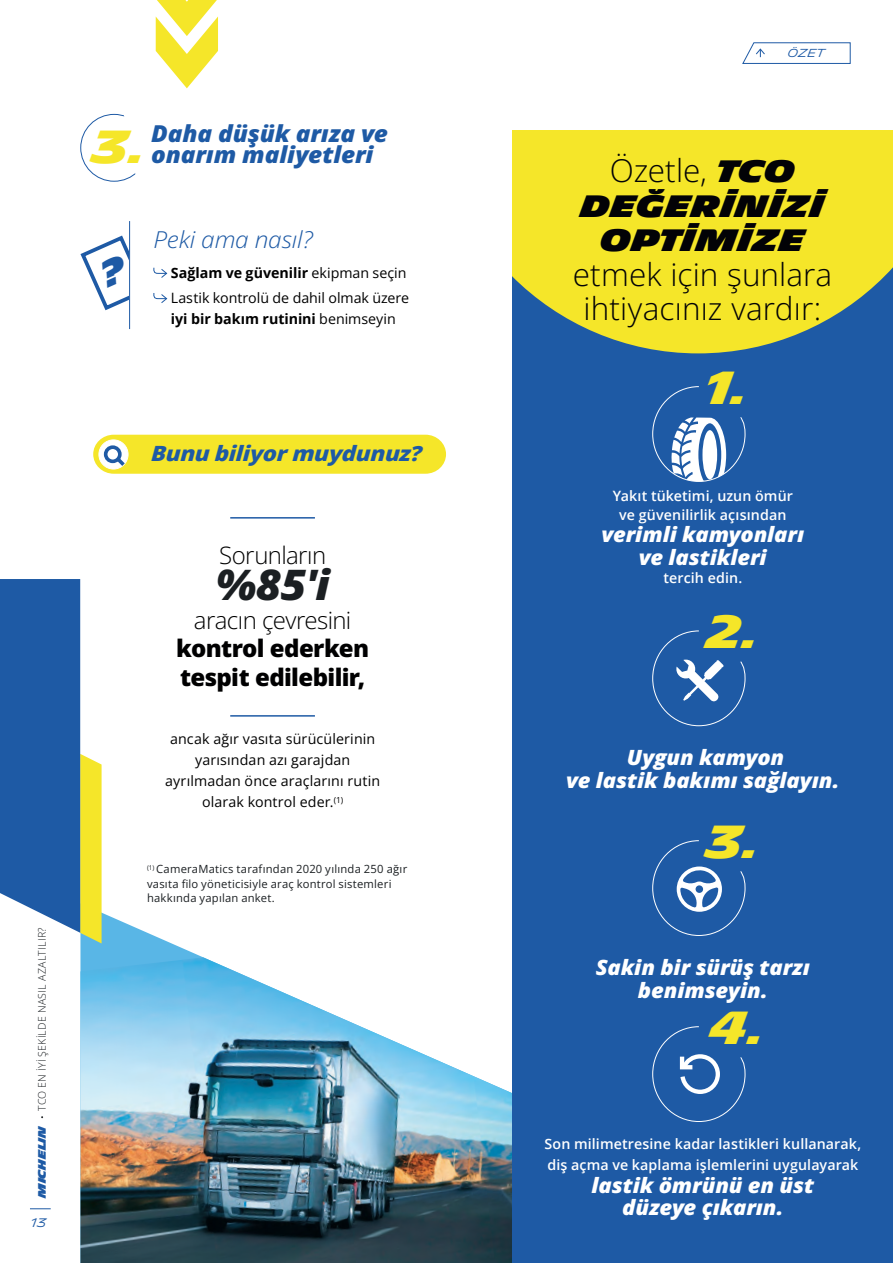
<style>
.page{position:relative;width:893px;height:1263px;background:#fff}
.page>*{position:absolute;margin:0;border:0;box-sizing:border-box;transform-origin:0 0}
.t1{font:700 45px "Michelin";color:#f5e629}
.t2{font:italic 42px "Open Sans";color:#1b1f22;scale:1.05 1}
.t3{font:31.5px/34.5px "Open Sans";letter-spacing:.005em;color:#020206;text-align:center}
.t4{font:900 30px/34.5px "Michelin";letter-spacing:.01em;color:#020206;text-align:center}
.t5{font:24px/28.8px "Open Sans";letter-spacing:-.025em;color:#000001;text-align:center}
.t6{font:italic 23.25px "Open Sans";letter-spacing:-.005em;color:#1e5aa5;scale:1.05 1}
.t7{font:italic 21px/22.5px "Open Sans";letter-spacing:-.005em;color:#fff;text-align:center;scale:1.05 1}
.t8{font:italic 800 21px "Open Sans";color:#1e5aa5;scale:1.05 1}
.t9{font:14.25px/21px "Open Sans";letter-spacing:.005em;color:#000001}
.t10{font:600 14.25px/18.6px "Open Sans";letter-spacing:.005em;color:#fff;text-align:center}
.t11{font:700 14.25px "Open Sans";letter-spacing:-.005em;color:#000001}
.t12{font:300 12px "Michelin";color:#1e5aa5}
.t13{font:11.25px/14.2px "Open Sans";letter-spacing:.02em;color:#1b1f22}
.t14{font:300 11.25px "Michelin";color:#1e5aa5;scale:1.05 1}
.t15{font:10.5px "Open Sans";letter-spacing:.025em;color:#1b1f22}
.t16{font:900 10.5px "Michelin";color:#1e5aa5}
.s1{font-family:"Michelin";font-weight:700;font-style:normal;font-size:45px;color:#f5e629}
.s2{font-weight:700}
.s3{font-weight:400}
.s4{font-family:"Michelin";font-weight:900;font-size:30px}
</style>
<div class="page">
<svg style="left:80px;top:913px;width:122px;height:44px;fill:#59b6e6"></svg>
<img style="left:80px;top:957px;width:432px;height:306px">
<svg style="left:156px;top:0;width:62px;height:88px"></svg>
<svg style="left:0;top:579px;width:102px;height:364px"></svg>
<div style="left:513px;top:130px;width:380px;height:1133px;background:#1e5aa5"></div>
<svg style="left:513px;top:130px;width:380px;height:223px;background:#dcd637"></svg>
<svg style="left:652px;top:386px;width:94px;height:96px"></svg>
<svg style="left:652px;top:630px;width:94px;height:96px"></svg>
<svg style="left:652px;top:840px;width:94px;height:96px"></svg>
<svg style="left:652px;top:1026px;width:94px;height:96px"></svg>
<svg style="left:93px;top:435px;width:353px;height:39px;background:#f2e539"></svg>
<svg style="left:30px;top:1208px;width:21px;height:1px"></svg>
<hr style="left:230px;top:715px;width:85px;height:2px;background:#1e5aa5">
<hr style="left:230px;top:517px;width:85px;height:2px;background:#1e5aa5">
<svg style="left:742px;top:42px;width:109px;height:22px"></svg>
<hr style="left:129px;top:221px;width:1px;height:108px;background:#1e5aa5">
<svg style="left:80px;top:233px;width:87px;height:80px"></svg>
<h3 class="t6" style="left:151px;top:118px;width:227px">Daha düşük arıza ve</h3>
<h3 class="t6" style="left:92px;top:139px;width:269px"><span class="s1">3.</span> onarım maliyetleri</h3>
<h3 class="t6" style="left:154px;top:223px;width:153px">Peki ama nasıl?</h3>
<p class="t9" style="left:171px;top:260px;width:240px;line-height:25.2px"><span class="s2">Sağlam ve güvenilir</span> ekipman seçin<br>Lastik kontrolü de dahil olmak üzere</p>
<p class="t11" style="left:171px;top:309px;width:227px">iyi bir bakım rutinini <span class="s3">benimseyin</span></p>
<p class="t15" style="left:35px;top:1110px;width:185px;rotate:-90deg">TCO EN İYİ ŞEKİLDE NASIL AZALTILIR?</p>
<p class="t16" style="left:36px;top:1198px;width:74px;rotate:-90deg">Michelin</p>
<p class="t12" style="left:31px;top:1216px;width:17px">13</p>
<h3 class="t8" style="left:150px;top:437px;width:267px">Bunubiliyormuydunuz?</h3>
<h3 class="t5" style="left:219px;top:540px;width:109px">Sorunların</h3>
<h2 class="t2" style="left:215px;top:555px;width:111px">%85'i</h2>
<h3 class="t5" style="left:176px;top:605px;width:194px">aracı n çevresini kontrol ederken tespit edilebilir,</h3>
<p class="t9" style="left:165px;top:728px;width:217px;text-align:center">ancak ağır vasıta sürücülerinin yarısından azı garajdan ayrılmadan önce araçlarını rutin olarak kontrol eder.<sup>(1)</sup></p>
<p class="t13" style="left:147px;top:862px;width:262px"><sup>(1)</sup> CameraMatics tarafından 2020 yılında 250 ağır vasıta filo yöneticisiyle araç kontrol sistemleri hakkında yapılan anket.</p>
<p class="t14" style="left:788px;top:47px;width:37px">ÖZET</p>
<h3 class="t3" style="left:610px;top:153px;width:187px">Özetle, <span class="s4">TCO</span></h3>
<h3 class="t4" style="left:581px;top:189px;width:245px">DEĞERİNİZİ<br>OPTİMİZE</h3>
<h3 class="t3" style="left:573px;top:256px;width:261px">etmek için şunlara ihtiyacı nız vardı r:</h3>
<h1 class="t1" style="left:706px;top:362px;width:45px">1.</h1>
<p class="t10" style="left:613px;top:486px;width:182px">Yakıt tüketimi, uzun ömür ve güvenilirlik açısından</p>
<h3 class="t7" style="left:602px;top:522px;width:194px">verimli kamyonları ve lastikleri</h3>
<p class="t10" style="left:663px;top:568px;width:80px">tercih edin.</p>
<h1 class="t1" style="left:707px;top:606px;width:55px">2.</h1>
<h3 class="t7" style="left:566px;top:746px;width:262px">Uygun kamyon<br>ve lastik bakımı sağlayın.</h3>
<h1 class="t1" style="left:707px;top:816px;width:56px">3.</h1>
<h3 class="t7" style="left:596px;top:955px;width:206px">Sakin bir sürüş tarzı benimseyin.</h3>
<h1 class="t1" style="left:710px;top:1002px;width:58px">4.</h1>
<p class="t10" style="left:544px;top:1133px;width:318px;line-height:21px;text-align:left">Son milimetresine kadar lastikleri kullanarak, diş açma ve kaplama işlemlerini uygulayarak</p>
<h3 class="t7" style="left:591px;top:1173px;width:214px">lastik ömrünü en üst düzeye çıkarın.</h3>
</div>
